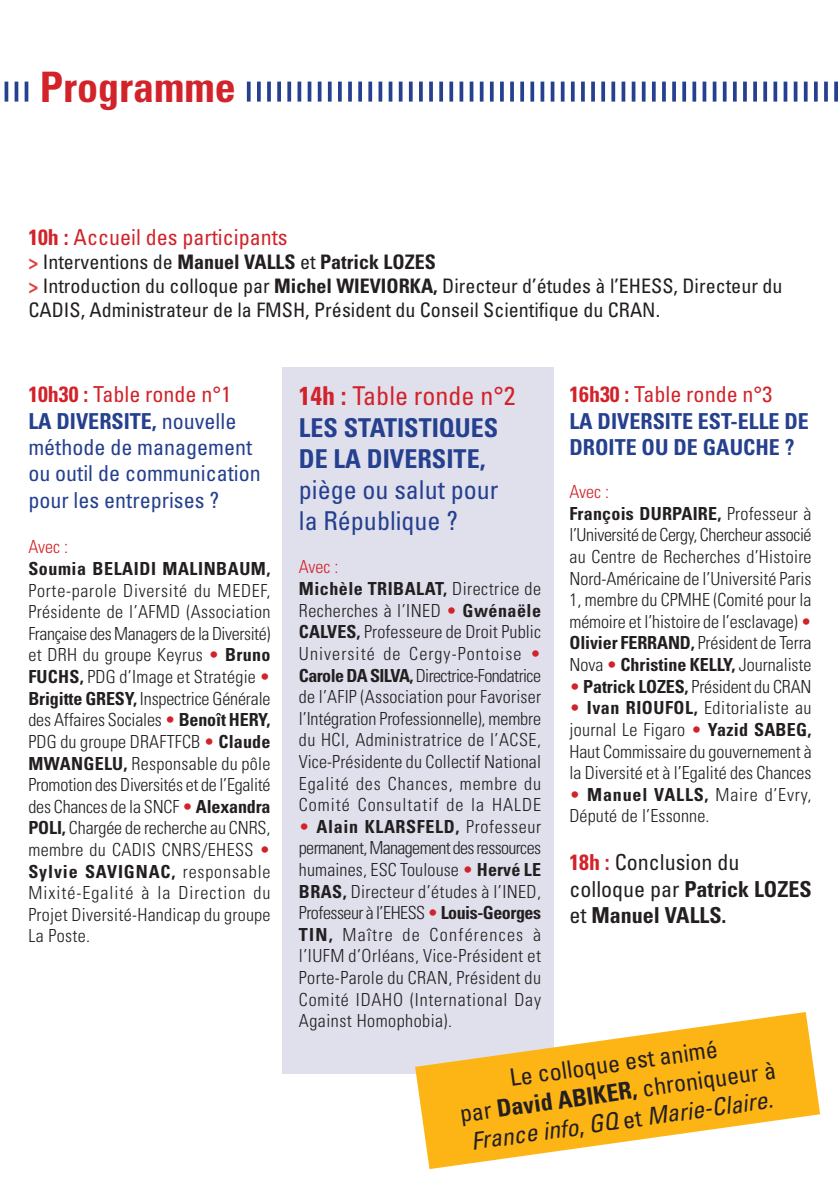
<style>
.page{position:relative;width:840px;height:1191px;background:#fff}
.page>*{position:absolute;margin:0;border:0;box-sizing:border-box;transform-origin:0 0}
.t1{font:700 condensed 42px "Univers";color:#d2232a}
.t2{font:700 condensed 26px/31.2px "Univers";color:#25408e}
.t3{font:condensed 26px/31.2px "Univers";color:#25408e}
.t4{font:condensed 24px/28.8px "Univers";color:#231f20;text-align:center}
.t5{font:condensed 22px/26.4px "Univers";color:#25408e}
.t6{font:700 condensed 22px/26.4px "Univers";color:#25408e}
.t7{font:condensed 22px/26.4px "Univers";color:#231f20}
.t8{font:condensed 22px "Univers";color:#d2232a}
.t9{font:condensed 20px/24px "Univers";color:#231f20}
.t10{font:300 condensed 18px/21.6px "Univers";letter-spacing:.005em;color:#231f20;text-align:justify}
.t11{font:700 condensed 18px "Univers";letter-spacing:.03em;color:#231f20}
.t12{font:300 condensed 18px "Univers";color:#d2232a}
.s1{font-weight:700}
.s2{font-weight:700;color:#e04242}
.s3{font-weight:700;color:#d2232a}
.s4{color:#d2232a}
.s5{font-weight:400;color:#d2232a}
.s6{font-style:italic}
</style>
<div class="page">
<div style="left:282px;top:367px;width:271px;height:706px;background:#e0e0ed"></div>
<hr style="left:5px;top:82px;width:3px;height:20px;background:#25408e">
<hr style="left:15px;top:82px;width:3px;height:20px;background:#25408e">
<hr style="left:25px;top:82px;width:3px;height:20px;background:#25408e">
<hr style="left:247px;top:82px;width:3px;height:20px;background:#25408e">
<hr style="left:257px;top:82px;width:3px;height:20px;background:#25408e">
<svg style="left:267px;top:82px;width:4px;height:20px"></svg>
<svg style="left:277px;top:82px;width:4px;height:20px"></svg>
<svg style="left:287px;top:82px;width:4px;height:20px"></svg>
<svg style="left:297px;top:82px;width:4px;height:20px"></svg>
<svg style="left:307px;top:82px;width:4px;height:20px"></svg>
<svg style="left:317px;top:82px;width:4px;height:20px"></svg>
<hr style="left:328px;top:82px;width:3px;height:20px;background:#25408e">
<hr style="left:338px;top:82px;width:3px;height:20px;background:#25408e">
<hr style="left:348px;top:82px;width:3px;height:20px;background:#25408e">
<svg style="left:358px;top:82px;width:4px;height:20px"></svg>
<svg style="left:368px;top:82px;width:4px;height:20px"></svg>
<svg style="left:378px;top:82px;width:4px;height:20px"></svg>
<svg style="left:388px;top:82px;width:4px;height:20px"></svg>
<svg style="left:398px;top:82px;width:4px;height:20px"></svg>
<svg style="left:408px;top:82px;width:4px;height:20px"></svg>
<hr style="left:419px;top:82px;width:3px;height:20px;background:#25408e">
<hr style="left:429px;top:82px;width:3px;height:20px;background:#25408e">
<svg style="left:439px;top:82px;width:4px;height:20px"></svg>
<svg style="left:449px;top:82px;width:4px;height:20px"></svg>
<svg style="left:459px;top:82px;width:4px;height:20px"></svg>
<svg style="left:469px;top:82px;width:4px;height:20px"></svg>
<svg style="left:479px;top:82px;width:4px;height:20px"></svg>
<svg style="left:489px;top:82px;width:4px;height:20px"></svg>
<svg style="left:500px;top:82px;width:3px;height:20px"></svg>
<hr style="left:510px;top:82px;width:3px;height:20px;background:#25408e">
<hr style="left:520px;top:82px;width:3px;height:20px;background:#25408e">
<svg style="left:530px;top:82px;width:4px;height:20px"></svg>
<svg style="left:540px;top:82px;width:4px;height:20px"></svg>
<svg style="left:550px;top:82px;width:4px;height:20px"></svg>
<svg style="left:560px;top:82px;width:4px;height:20px"></svg>
<svg style="left:570px;top:82px;width:4px;height:20px"></svg>
<svg style="left:581px;top:82px;width:3px;height:20px"></svg>
<hr style="left:591px;top:82px;width:3px;height:20px;background:#25408e">
<hr style="left:601px;top:82px;width:3px;height:20px;background:#25408e">
<svg style="left:611px;top:82px;width:4px;height:20px"></svg>
<svg style="left:621px;top:82px;width:4px;height:20px"></svg>
<svg style="left:631px;top:82px;width:4px;height:20px"></svg>
<svg style="left:641px;top:82px;width:4px;height:20px"></svg>
<svg style="left:652px;top:82px;width:3px;height:20px"></svg>
<svg style="left:662px;top:82px;width:3px;height:20px"></svg>
<svg style="left:672px;top:82px;width:3px;height:20px"></svg>
<hr style="left:682px;top:82px;width:3px;height:20px;background:#25408e">
<hr style="left:692px;top:82px;width:3px;height:20px;background:#25408e">
<svg style="left:702px;top:82px;width:4px;height:20px"></svg>
<svg style="left:712px;top:82px;width:4px;height:20px"></svg>
<svg style="left:722px;top:82px;width:4px;height:20px"></svg>
<svg style="left:733px;top:82px;width:3px;height:20px"></svg>
<svg style="left:743px;top:82px;width:3px;height:20px"></svg>
<svg style="left:753px;top:82px;width:3px;height:20px"></svg>
<svg style="left:763px;top:82px;width:3px;height:20px"></svg>
<hr style="left:773px;top:82px;width:3px;height:20px;background:#25408e">
<hr style="left:783px;top:82px;width:3px;height:20px;background:#25408e">
<svg style="left:793px;top:82px;width:4px;height:20px"></svg>
<svg style="left:803px;top:82px;width:4px;height:20px"></svg>
<svg style="left:814px;top:82px;width:3px;height:20px"></svg>
<svg style="left:824px;top:82px;width:3px;height:20px"></svg>
<svg style="left:834px;top:82px;width:3px;height:20px"></svg>
<svg style="left:415px;top:1012px;width:404px;height:157px;fill:#fdb415"></svg>
<h1 class="t1" style="left:40px;top:72px;width:197px">Programme</h1>
<p class="t8" style="left:28px;top:229px;width:261px"><span class="s1">10h :</span> Accueil des participants</p>
<p class="t9" style="left:28px;top:251px;width:755px"><span class="s2">&gt;</span> Interventions de <span class="s1">Manuel VALLS</span> et <span class="s1">Patrick LOZES<br></span><span class="s2">&gt;</span> Introduction du colloque par <span class="s1">Michel WIEVIORKA,</span> Directeur d’études à l’EHESS, Directeur du<br>CADIS, Administrateur de la FMSH, Président du Conseil Scientifique du CRAN.</p>
<p class="t5" style="left:28px;top:383px;width:234px"><span class="s3">10h30 :</span> <span class="s4">Table ronde n°1<br></span><span class="s1">LA DIVERSITE,</span> nouvelle méthode de management ou outil de communication pour les entreprises ?</p>
<p class="t12" style="left:28px;top:540px;width:41px">Avec :</p>
<p class="t11" style="left:28px;top:562px;width:243px">Soumia BELAIDI MALINBAUM,</p>
<p class="t10" style="left:28px;top:581px;width:243px">Porte- parole Diversité du MEDEF, Présidente de l’AFMD (Association Française des Managers de la Diversité) et DRH du groupe Keyrus <span class="s4">•</span> <span class="s1">Bruno FUCHS,</span> PDG d’Image et Stratégie <span class="s4">• </span><span class="s1">Brigitte GRESY,</span> Inspectrice Générale des Affaires Sociales <span class="s4">•</span> <span class="s1">Benoît HERY, </span>PDG du groupe DRAFTFCB <span class="s4">•</span> <span class="s1">Claude MWANGELU,</span> Responsable du pôle Promotion des Diversités et de l’Egalité des Chances de la SNCF <span class="s4">•</span> <span class="s1">Alexandra POLI,</span> Chargée de recherche au CNRS, membre du CADIS CNRS/EHESS <span class="s4">• </span><span class="s1">Sylvie SAVIGNAC,</span> responsable Mixité-Egalité à la Direction du Projet Diversité-Handicap du groupe La Poste.</p>
<h2 class="t2" style="left:299px;top:383px;width:218px"><span class="s4">14h :</span> <span class="s5">Table ronde n°2<br></span>LES STATISTIQUES<br>DE LA DIVERSITE,</h2>
<h2 class="t3" style="left:299px;top:476px;width:201px">piège ou salut pour la République ?</h2>
<p class="t10" style="left:299px;top:558px;width:243px;text-align:left"><span class="s4">Avec :<br></span><span class="s1">Michèle TRIBALAT,</span> Directrice de Recherches à l’INED <span class="s4">•</span> <span class="s1">Gwénaële CALVES,</span> Professeure de Droit Public Université de Cergy-Pontoise <span class="s4">• </span><span class="s1">Carole DA SILVA,</span> Directrice-Fondatrice de l’AFIP (Association pour Favoriser l’Intégration Professionnelle), membre du HCI, Administratrice de l’ACSE, Vice-Présidente du Collectif National Egalité des Chances, membre du Comité Consultatif de la HALDE</p>
<p class="t10" style="left:299px;top:817px;width:243px"><span class="s4">•</span> <span class="s1">Alain KLARSFELD,</span> Professeur permanent, Management des ressources humaines, ESC Toulouse <span class="s4">•</span> <span class="s1">Hervé LE BRAS,</span> Directeur d’études à l’INED, Professeur à l’EHESS <span class="s4">•</span><span class="s1">Louis-Georges TIN,</span> Maître de Conférences à l’IUFM d’Orléans, Vice-Président et Porte-Parole du CRAN, Président du Comité IDAHO (International Day Against Homophobia).</p>
<p class="t6" style="left:569px;top:383px;width:241px"><span class="s4">16h30 :</span> <span class="s5">Table ronde n°3<br></span>LA DIVERSITE EST-ELLE DE<br>DROITE OU DE GAUCHE ?</p>
<p class="t10" style="left:569px;top:483px;width:243px;text-align:left"><span class="s4">Avec :<br></span><span class="s1">François DURPAIRE,</span> Professeur à l’Université de Cergy, Chercheur associé au Centre de Recherches d’Histoire Nord-Américaine de l’Université Paris 1, membre du CPMHE (Comité pour la mémoire et l’histoire de l’esclavage) <span class="s4">• </span><span class="s1">Olivier FERRAND,</span> Président de Terra Nova <span class="s4">•</span> <span class="s1">Christine KELLY,</span> Journaliste</p>
<p class="t10" style="left:569px;top:677px;width:243px"><span class="s4">•</span> <span class="s1">Patrick LOZES,</span> Président du CRAN</p>
<p class="t10" style="left:569px;top:699px;width:244px"><span class="s4">•</span> <span class="s1">Ivan RIOUFOL,</span> Editorialiste au journal Le Figaro <span class="s4">•</span> <span class="s1">Yazid SABEG, </span>Haut Commissaire du gouvernement à la Diversité et à l’Egalité des Chances</p>
<p class="t10" style="left:569px;top:785px;width:243px"><span class="s4">•</span> <span class="s1">Manuel VALLS,</span> Maire d’Evry,<br>Député de l’Essonne.</p>
<p class="t7" style="left:569px;top:851px;width:243px"><span class="s3">18h :</span> Conclusion du colloque par <span class="s1">Patrick LOZES </span>et <span class="s1">Manuel VALLS.</span></p>
<h3 class="t4" style="left:454px;top:1073px;width:320px;rotate:-8deg">Le colloque est animé<br>par <span class="s1">David ABIKER,</span> chroniqueur à<br><span class="s6">France info</span>, <span class="s6">GQ</span> et <span class="s6">Marie-Claire.</span></h3>
</div>
